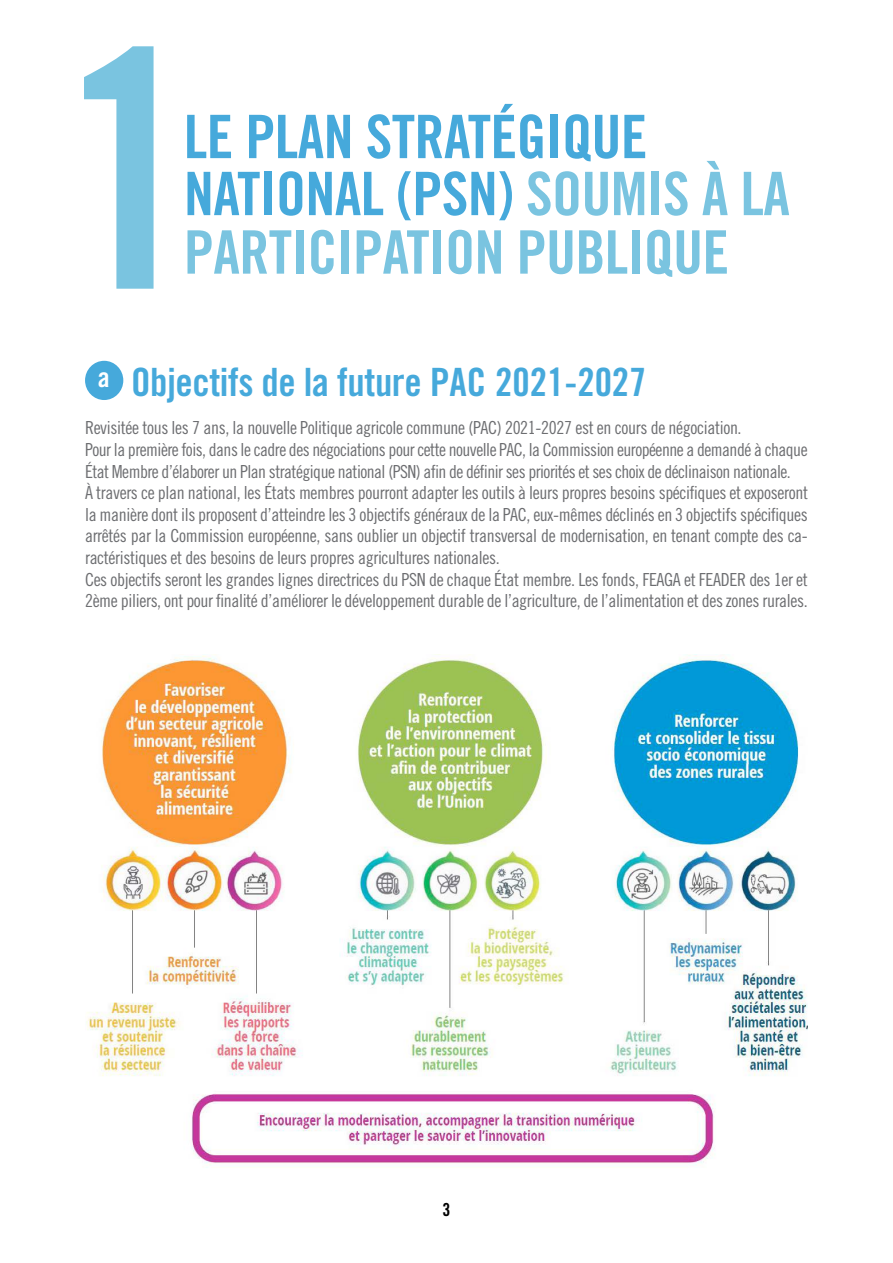
<style>
.page{position:relative;width:893px;height:1263px;background:#fff}
.page>*{position:absolute;margin:0;border:0;box-sizing:border-box;transform-origin:0 0}
.t1{font:331.05px "Trade Gothic LT Std Bd Cn 20";color:#7ac4e0}
.t2{font:60px/57.8px "Trade Gothic LT Std Bd Cn 20";letter-spacing:-.01em;color:#46a9db}
.t3{font:39px "Trade Gothic LT Std Bd Cn 20";letter-spacing:-.01em;color:#46a9db}
.t4{font:18px/21.6px "Trade Gothic Cond Eighteen";letter-spacing:-.02em;color:#6d6e71}
.t5{font:18px "Trade Gothic Bold Cond Twenty";color:#000}
.s1{color:#7ac4e0}
</style>
<div class="page">
<div style="left:85px;top:361px;width:38px;height:39px;background:#46a9db;border-radius:50%"></div>
<img style="left:86px;top:654px;width:722px;height:514px">
<h1 class="t1" style="left:58px;top:-30px;width:149px">1</h1>
<h2 class="t2" style="left:184px;top:107px;width:607px">LE PLAN STRATÉGIQUE<br>NATIONAL (PSN) <span class="s1">SOUMIS À LA<br>PARTICIPATION PUBLIQUE</span></h2>
<h3 class="t3" style="left:98px;top:358px;width:550px"><sup>a</sup> Objectifs de la future PAC 2021-2027</h3>
<p class="t4" style="left:85px;top:417px;width:724px">Revisitée tous les 7 ans, la nouvelle Politique agricole commune (PAC) 2021-2027 est en cours de négociation.<br>Pour la première fois, dans le cadre des négociations pour cette nouvelle PAC, la Commission européenne a demandé à chaque État Membre d’élaborer un Plan stratégique national (PSN) afin de définir ses priorités et ses choix de déclinaison nationale.<br>À travers ce plan national, les États membres pourront adapter les outils à leurs propres besoins spécifiques et exposeront la manière dont ils proposent d’atteindre les 3 objectifs généraux de la PAC, eux-mêmes déclinés en 3 objectifs spécifiques arrêtés par la Commission européenne, sans oublier un objectif transversal de modernisation, en tenant compte des ca&shy;ractéristiques et des besoins de leurs propres agricultures nationales.<br>Ces objectifs seront les grandes lignes directrices du PSN de chaque État membre. Les fonds, FEAGA et FEADER des 1er et 2ème piliers, ont pour finalité d’améliorer le développement durable de l’agriculture, de l’alimentation et des zones rurales.</p>
<p class="t5" style="left:442px;top:1199px;width:9px">3</p>
</div>
